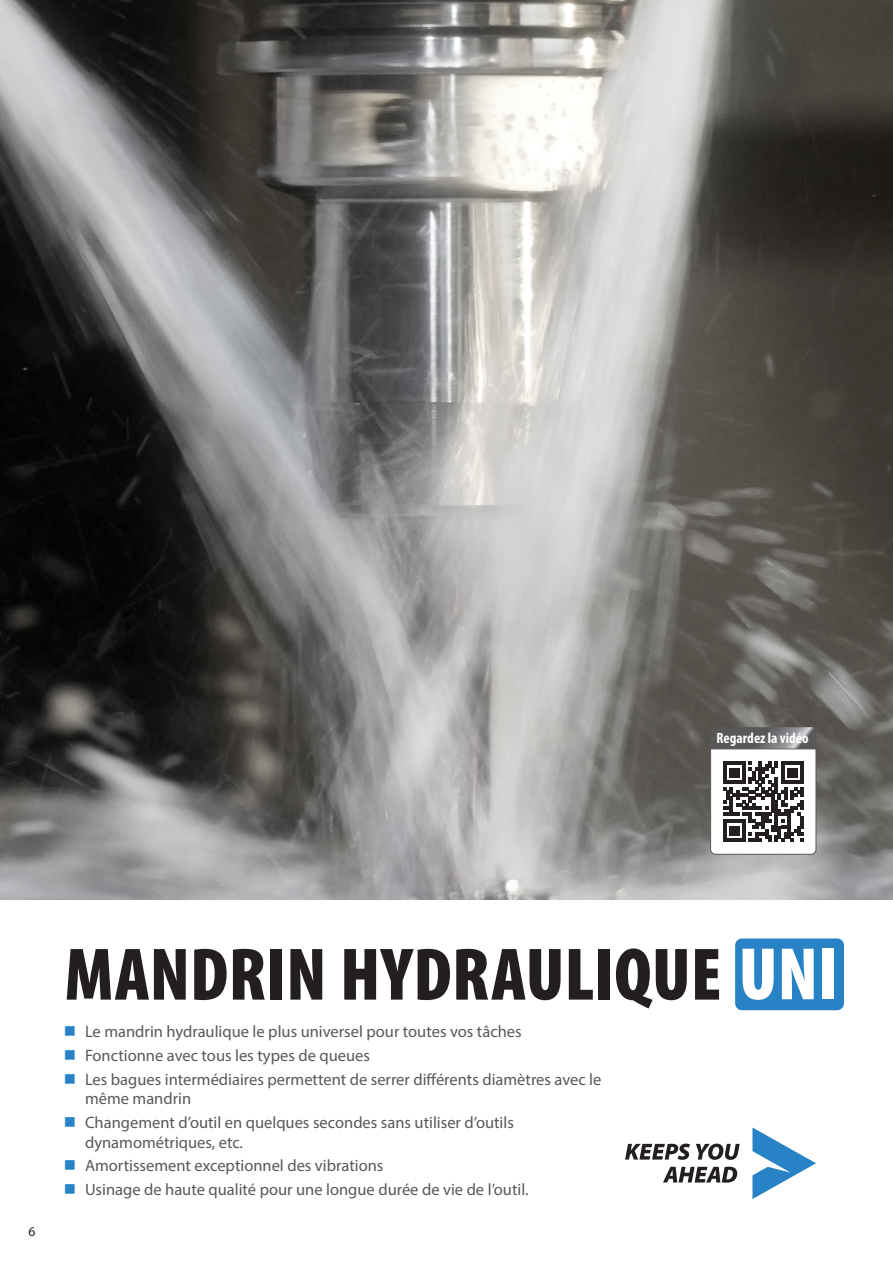
<style>
.page{position:relative;width:893px;height:1263px;background:#fff}
.page>*{position:absolute;margin:0;border:0;box-sizing:border-box;transform-origin:0 0}
.Sub_headline_-_neg__Black{font:900 condensed 75px "Myriad Pro";color:#231f20}
.t1{font:16.5px/19.5px "Myriad Pro";color:#57585a}
.t2{font:700 condensed 15px "Myriad Pro";color:#fff}
.t3{font:13.5px "Myriad Pro";color:#231f20}
.s1{color:#fff}
</style>
<div class="page">
<img style="left:0;top:0;width:893px;height:900px">
<svg style="left:752px;top:1127px;width:64px;height:72px"></svg>
<svg style="left:663px;top:1167px;width:74px;height:15px"></svg>
<svg style="left:625px;top:1143px;width:115px;height:17px"></svg>
<div style="left:735px;top:938px;width:109px;height:72px;background:#2783c5;border-radius:7px"></div>
<svg style="left:710px;top:727px;width:107px;height:128px"></svg>
<p class="t2" style="left:717px;top:728px;width:94px">Regardez la vidéo</p>
<p class="t3" style="left:28px;top:1223px;width:8px">6</p>
<p class="Sub_headline_-_neg__Black" style="left:65px;top:933px;width:775px">MANDRIN HYDRAULIQUE <span class="s1">UNI</span></p>
<p class="t1" style="left:85px;top:1022px;width:438px">Le mandrin hydraulique le plus universel pour toutes vos tâches</p>
<p class="t1" style="left:85px;top:1045px;width:286px">Fonctionne avec tous les types de queues</p>
<p class="t1" style="left:85px;top:1069px;width:518px">Les bagues intermédiaires permettent de serrer différents diamètres avec le même mandrin</p>
<p class="t1" style="left:85px;top:1112px;width:430px">Changement d’outil en quelques secondes sans utiliser d’outils dynamométriques, etc.</p>
<p class="t1" style="left:85px;top:1156px;width:300px">Amortissement exceptionnel des vibrations</p>
<p class="t1" style="left:85px;top:1179px;width:445px">Usinage de haute qualité pour une longue durée de vie de l’outil.</p>
</div>
